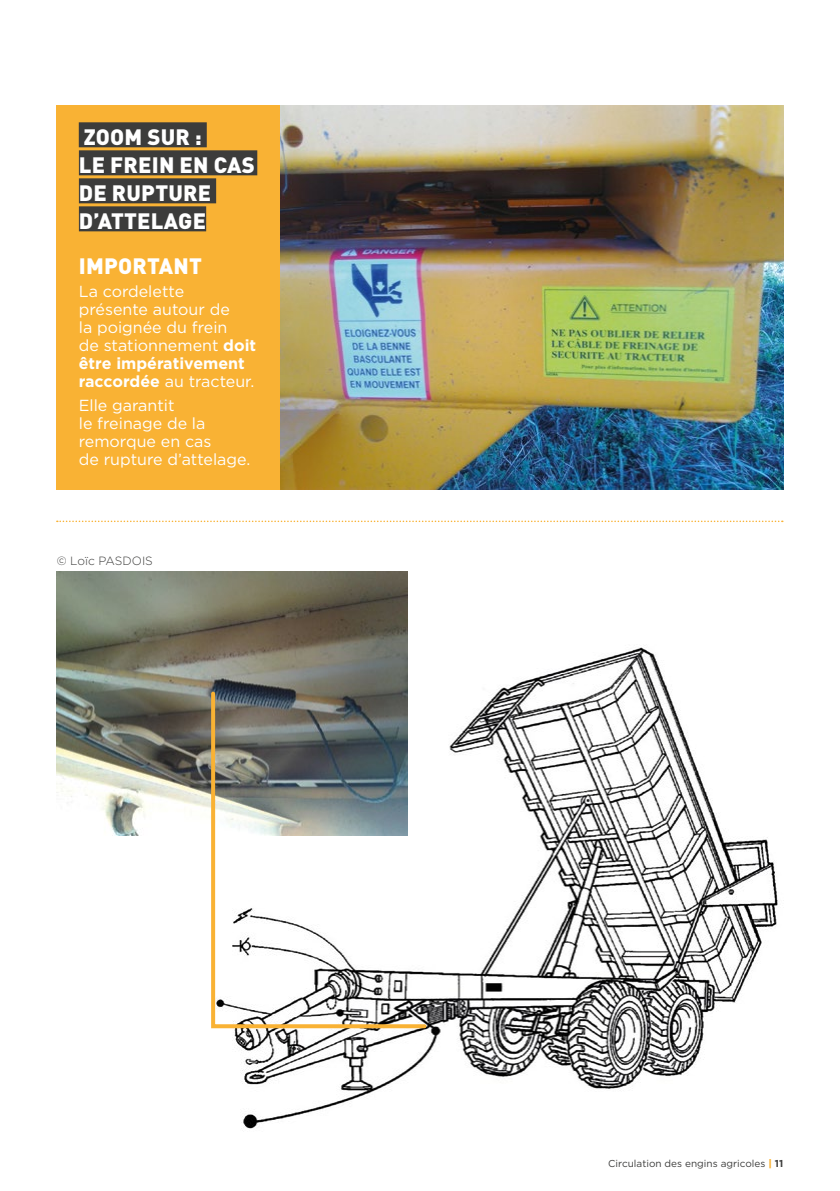
<style>
.page{position:relative;width:840px;height:1191px;background:#fff}
.page>*{position:absolute;margin:0;border:0;box-sizing:border-box;transform-origin:0 0}
.t1{font:900 22px/28px "DIN Pro";letter-spacing:.01em;color:#fff}
.t2{font:16px/18px "Gotham";color:#fff}
.t3{font:300 12px "Gotham";color:#3c3c3b}
.t4{font:10px "Gotham";color:#3c3c3b}
.s1{font-weight:700}
.s2{font-weight:900;color:#f9b234}
</style>
<div class="page">
<img style="left:280px;top:105px;width:502px;height:384px">
<div style="left:56px;top:105px;width:224px;height:384px;background:#f9b234"></div>
<div style="left:79px;top:122px;width:128px;height:25px;background:#3c3c3b"></div>
<div style="left:79px;top:150px;width:178px;height:25px;background:#3c3c3b"></div>
<div style="left:79px;top:178px;width:137px;height:25px;background:#3c3c3b"></div>
<div style="left:79px;top:206px;width:127px;height:25px;background:#3c3c3b"></div>
<img style="left:234px;top:647px;width:544px;height:482px">
<img style="left:57px;top:571px;width:351px;height:264px">
<svg style="left:57px;top:520px;width:725px;height:2px"></svg>
<svg style="left:209px;top:689px;width:219px;height:341px"></svg>
<h1 class="t1" style="left:79px;top:122px;width:177px">ZOOM SUR :<br>LE FREIN EN CAS<br>DE RUPTURE<br>D’ATTELAGE</h1>
<h1 class="t1" style="left:79px;top:251px;width:124px">IMPORTANT</h1>
<p class="t2" style="left:79px;top:282px;width:179px">La cordelette présente autour de<br>la poignée du frein<br>de stationnement <span class="s1">doit être impérativement raccordée</span> au tracteur.</p>
<p class="t2" style="left:79px;top:396px;width:173px">Elle garantit<br>le freinage de la remorque en cas<br>de rupture d’attelage.</p>
<p class="t3" style="left:57px;top:553px;width:98px">© Loïc PASDOIS</p>
<p class="t4" style="left:608px;top:1157px;width:176px">Circulation des engins agricoles <span class="s2">|</span> <span class="s1">11</span></p>
</div>
